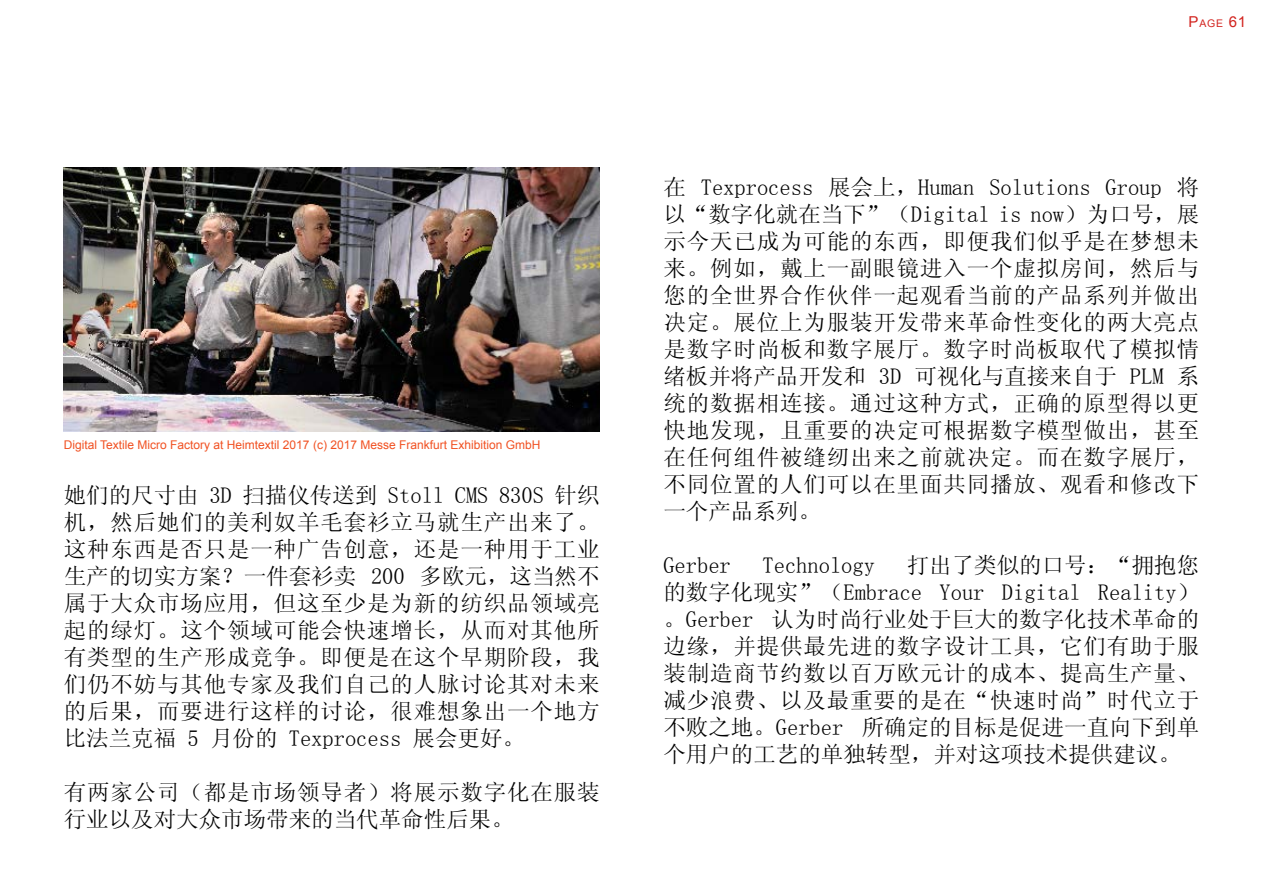
<style>
.page{position:relative;width:1263px;height:893px;background:#fff}
.page>*{position:absolute;margin:0;border:0;box-sizing:border-box;transform-origin:0 0}
.t1{font:22.5px/27px "Sim Sun";color:#000001;text-align:justify}
.t2{font:22.5px/27px "Sim Sun";letter-spacing:.02em;color:#000001}
.t3{font:15px "Arial";color:#d2231e}
.t4{font:12px "Arial";color:#f15122}
.s1{font-size:10.5px}
</style>
<div class="page">
<img style="left:64px;top:167px;width:536px;height:265px">
<p class="t4" style="left:64px;top:437px;width:478px">Digital Textile Micro Factory at Heimtextil 2017 (c) 2017 Messe Frankfurt Exhibition GmbH</p>
<p class="t1" style="left:64px;top:481px;width:537px">她们的尺寸由 3D 扫描仪传送到 Stoll CMS 830S 针织机，然后她们的美利奴羊毛套衫立马就生产出来了。这种东西是否只是一种广告创意，还是一种用于工业生产的切实方案？一件套衫卖 200 多欧元，这当然不属于大众市场应用，但这至少是为新的纺织品领域亮起的绿灯。这个领域可能会快速增长，从而对其他所有类型的生产形成竞争。即便是在这个早期阶段，我们仍不妨与其他专家及我们自己的人脉讨论其对未来的后果，而要进行这样的讨论，很难想象出一个地方比法兰克福 5 月份的 Texprocess 展会更好。</p>
<p class="t2" style="left:64px;top:778px;width:537px">有两家公司（都是市场领导者）将展示数字化在服装行业以及对大众市场带来的当代革命性后果。</p>
<p class="t3" style="left:1188px;top:12px;width:59px">P<span class="s1">age</span> 61</p>
<p class="t1" style="left:663px;top:173px;width:537px">在 Texprocess 展会上，Human Solutions Group 将以“数字化就在当下”（Digital is now）为口号，展示今天已成为可能的东西，即便我们似乎是在梦想未来。例如，戴上一副眼镜进入一个虚拟房间，然后与您的全世界合作伙伴一起观看当前的产品系列并做出决定。展位上为服装开发带来革命性变化的两大亮点是数字时尚板和数字展厅。数字时尚板取代了模拟情绪板并将产品开发和 3D 可视化与直接来自于 PLM 系统的数据相连接。通过这种方式，正确的原型得以更快地发现，且重要的决定可根据数字模型做出，甚至在任何组件被缝纫出来之前就决定。而在数字展厅，不同位置的人们可以在里面共同播放、观看和修改下一个产品系列。</p>
<p class="t1" style="left:663px;top:551px;width:69px">Gerber</p>
<p class="t1" style="left:762px;top:551px;width:114px">Technology</p>
<p class="t1" style="left:663px;top:551px;width:537px;text-indent:243px">打出了类似的口号：“拥抱您的数字化现实”（Embrace Your Digital Reality）。Gerber 认为时尚行业处于巨大的数字化技术革命的边缘，并提供最先进的数字设计工具，它们有助于服装制造商节约数以百万欧元计的成本、提高生产量、减少浪费、以及最重要的是在“快速时尚”时代立于不败之地。Gerber 所确定的目标是促进一直向下到单个用户的工艺的单独转型，并对这项技术提供建议。</p>
</div>
